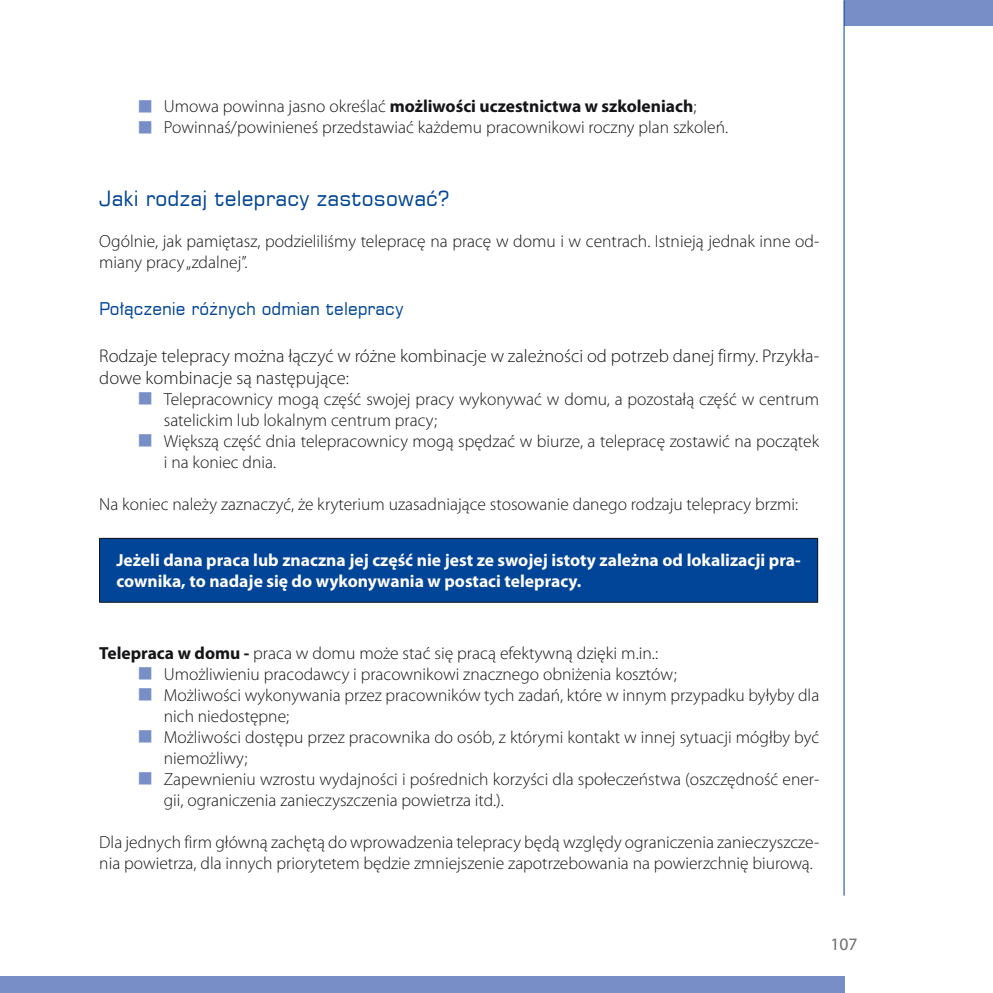
<style>
.page{position:relative;width:993px;height:993px;background:#fff}
.page>*{position:absolute;margin:0;border:0;box-sizing:border-box;transform-origin:0 0}
.t1{font:21px "Square 721 EU";color:#004597}
.t2{font:300 18.38px/22.1px "Myriad Pro";color:#151417}
.t3{font:300 17.5px/21px "Myriad Pro";color:#151417}
.t4{font:700 17.5px/21px "Myriad Pro";color:#fffdfd}
.t5{font:17.5px "Square 721 EU";color:#004597}
.t6{font:17.5px "Myriad Pro";color:#6e6c70}
.s1{font-weight:700}
</style>
<div class="page">
<div style="left:843px;top:0;width:149px;height:25px;background:#788ec6"></div>
<div style="left:0;top:975px;width:843px;height:17px;background:#788ec6"></div>
<hr style="left:843px;top:0;width:1px;height:895px;background:#004597">
<div style="left:99px;top:538px;width:718px;height:64px;background:#004597"></div>
<hr style="left:99px;top:538px;width:718px;height:1px;background:#151417">
<hr style="left:99px;top:538px;width:1px;height:64px;background:#151417">
<hr style="left:817px;top:538px;width:1px;height:64px;background:#151417">
<hr style="left:99px;top:601px;width:718px;height:1px;background:#151417">
<p class="t3" style="left:164px;top:96px;width:565px">Umowa powinna jasno określać <span class="s1">możliwości uczestnictwa w szkoleniach</span>;<br>Powinnaś/powinieneś przedstawiać każdemu pracownikowi roczny plan szkoleń.</p>
<p class="t1" style="left:99px;top:185px;width:351px">Jaki rodzaj telepracy zastosować?</p>
<p class="t3" style="left:99px;top:230px;width:721px">Ogólnie, jak pamiętasz, podzieliliśmy telepracę na pracę w domu i w centrach. Istnieją jednak inne od&shy;miany pracy „zdalnej”.</p>
<p class="t5" style="left:99px;top:297px;width:305px">Połączenie różnych odmian telepracy</p>
<p class="t2" style="left:99px;top:344px;width:721px">Rodzaje telepracy można łączyć w różne kombinacje w zależności od potrzeb danej firmy. Przykła&shy;dowe kombinacje są następujące:</p>
<p class="t3" style="left:164px;top:388px;width:656px">Telepracownicy mogą część swojej pracy wykonywać w domu, a pozostałą część w centrum satelickim lub lokalnym centrum pracy;<br>Większą część dnia telepracownicy mogą spędzać w biurze, a telepracę zostawić na początek i na koniec dnia.</p>
<p class="t3" style="left:99px;top:493px;width:700px">Na koniec należy zaznaczyć, że kryterium uzasadniające stosowanie danego rodzaju telepracy brzmi:</p>
<p class="t4" style="left:116px;top:549px;width:685px">Jeżeli dana praca lub znaczna jej część nie jest ze swojej istoty zależna od lokalizacji pra&shy;cownika, to nadaje się do wykonywania w postaci telepracy.</p>
<p class="t3" style="left:164px;top:642px;width:656px;text-indent:-64px"><span class="s1">Telepraca w domu -</span> praca w domu może stać się pracą efektywną dzięki m.in.:<br>Umożliwieniu pracodawcy i pracownikowi znacznego obniżenia kosztów;<br>Możliwości wykonywania przez pracowników tych zadań, które w innym przypadku byłyby dla nich niedostępne;<br>Możliwości dostępu przez pracownika do osób, z którymi kontakt w innej sytuacji mógłby być niemożliwy;<br>Zapewnieniu wzrostu wydajności i pośrednich korzyści dla społeczeństwa (oszczędność ener&shy;gii, ograniczenia zanieczyszczenia powietrza itd.).</p>
<p class="t3" style="left:99px;top:831px;width:721px">Dla jednych firm główną zachętą do wprowadzenia telepracy będą względy ograniczenia zanieczyszcze&shy;nia powietrza, dla innych priorytetem będzie zmniejszenie zapotrzebowania na powierzchnię biurową.</p>
<p class="t6" style="left:830px;top:933px;width:28px">107</p>
</div>
